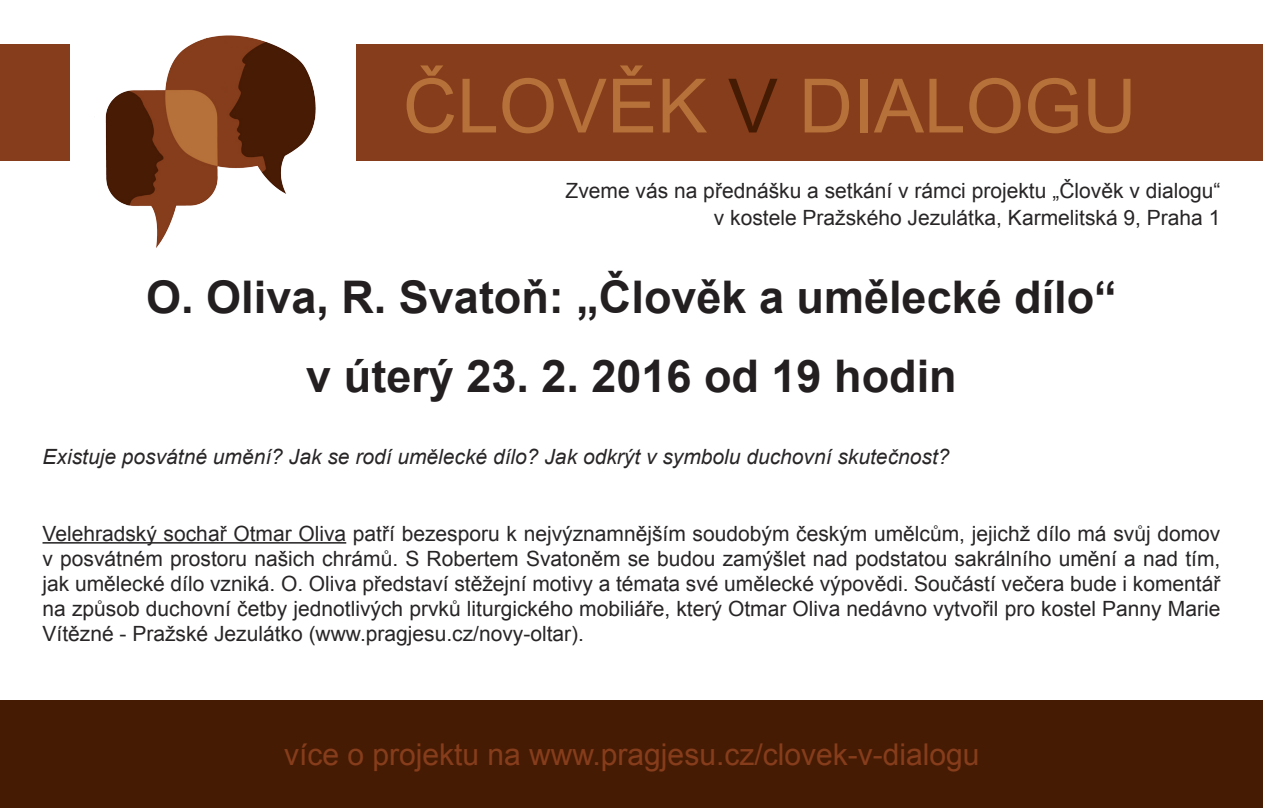
<style>
.page{position:relative;width:1263px;height:808px;background:#fff}
.page>*{position:absolute;margin:0;border:0;box-sizing:border-box;transform-origin:0 0}
.t1{font:75px "Arial";color:#b67039}
.t2{font:700 45px/79.5px "Arial";color:#231f20;text-align:center}
.t3{font:30px "Arial";color:#863d1b}
.t4{font:21px/25.2px "Arial";color:#282526;text-align:right}
.t5{font:italic 21px "Arial";color:#282526}
.s1{color:#461b04}
</style>
<div class="page">
<div style="left:356px;top:44px;width:907px;height:117px;background:#863d1b"></div>
<div style="left:0;top:700px;width:1263px;height:108px;background:#461b04"></div>
<img style="left:105px;top:35px;width:211px;height:213px">
<hr style="left:43px;top:542px;width:303px;height:2px;background:#282526">
<div style="left:0;top:44px;width:69px;height:117px;background:#863d1b"></div>
<h1 class="t1" style="left:403px;top:57px;width:735px">ČLOVĚK <span class="s1">V</span> DIALOGU</h1>
<p class="t4" style="left:566px;top:177px;width:656px;line-height:27px">Zveme vás na přednášku a setkání v rámci projektu „Člověk v dialogu“ v kostele Pražského Jezulátka, Karmelitská 9, Praha 1</p>
<h2 class="t2" style="left:146px;top:259px;width:972px">O. Oliva, R. Svatoň: „Člověk a umělecké dílo“ v úterý 23. 2. 2016 od 19 hodin</h2>
<p class="t5" style="left:43px;top:443px;width:908px">Existuje posvátné umění? Jak se rodí umělecké dílo? Jak odkrýt v symbolu duchovní skutečnost?</p>
<p class="t4" style="left:43px;top:521px;width:1179px;text-align:justify">Velehradský sochař Otmar Oliva patří bezesporu k nejvýznamnějším soudobým českým umělcům, jejichž dílo má svůj domov v posvátném prostoru našich chrámů. S Robertem Svatoněm se budou zamýšlet nad podstatou sakrálního umění a nad tím, jak umělecké dílo vzniká. O. Oliva představí stěžejní motivy a témata své umělecké výpovědi. Součástí večera bude i komentář na způsob duchovní četby jednotlivých prvků liturgického mobiliáře, který Otmar Oliva nedávno vytvořil pro kostel Panny Marie Vítězné - Pražské Jezulátko (www.pragjesu.cz/novy-oltar).</p>
<h3 class="t3" style="left:284px;top:735px;width:697px">více o projektu na www.pragjesu.cz/clovek-v-dialogu</h3>
</div>
